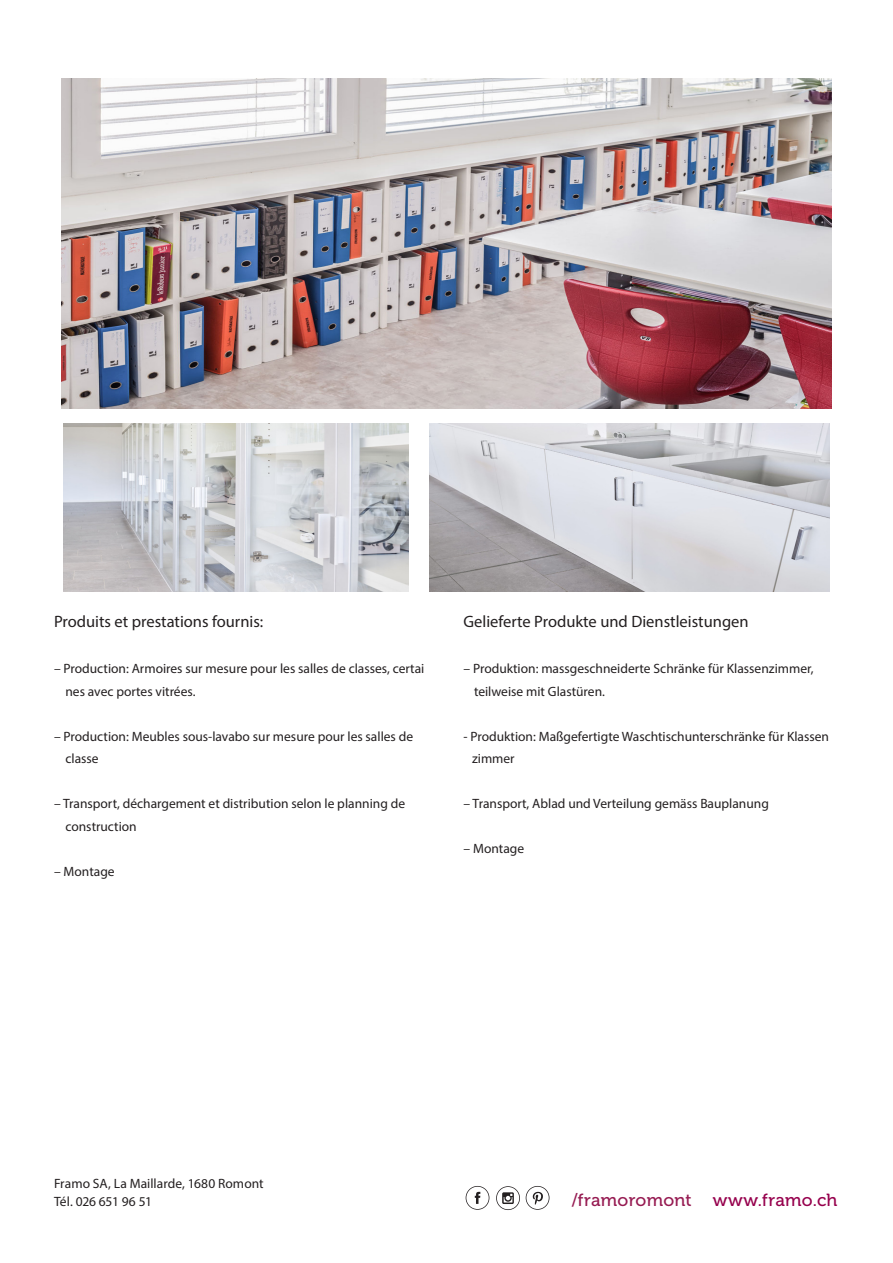
<style>
.page{position:relative;width:893px;height:1263px;background:#fff}
.page>*{position:absolute;margin:0;border:0;box-sizing:border-box;transform-origin:0 0}
.t1{font:17.55px "Museo 500";letter-spacing:.015em;color:#961b52}
.t2{font:17.55px "Museo 500";letter-spacing:.015em;color:#96014d}
.t3{font:16.5px "Myriad Pro";color:#231f20}
.Einzug_1{font:13.5px/22.5px "Myriad Pro";color:#231f20}
</style>
<div class="page">
<svg style="left:496px;top:1186px;width:24px;height:24px"></svg>
<svg style="left:466px;top:1186px;width:23px;height:24px"></svg>
<svg style="left:526px;top:1186px;width:23px;height:24px"></svg>
<img style="left:61px;top:78px;width:771px;height:330px">
<img style="left:64px;top:423px;width:344px;height:168px">
<img style="left:429px;top:423px;width:400px;height:168px">
<p class="t3" style="left:54px;top:611px;width:211px">Produits et prestations fournis:</p>
<p class="Einzug_1" style="left:65px;top:657px;width:360px;text-indent:-11px">– Production: Armoires sur mesure pour les salles de classes, certai nes avec portes vitrées.</p>
<p class="Einzug_1" style="left:65px;top:725px;width:349px;text-indent:-11px">– Production: Meubles sous-lavabo sur mesure pour les salles de classe</p>
<p class="Einzug_1" style="left:65px;top:792px;width:341px;text-indent:-11px">– Transport, déchargement et distribution selon le planning de construction</p>
<p class="Einzug_1" style="left:54px;top:860px;width:62px">– Montage</p>
<p class="t3" style="left:463px;top:611px;width:287px">Gelieferte Produkte und Dienstleistungen</p>
<p class="Einzug_1" style="left:474px;top:657px;width:341px;text-indent:-11px">– Produktion: massgeschneiderte Schränke für Klassenzimmer, teilweise mit Glastüren.</p>
<p class="Einzug_1" style="left:472px;top:725px;width:358px;text-indent:-9px">- Produktion: Maßgefertigte Waschtischunterschränke für Klassen zimmer</p>
<p class="Einzug_1" style="left:463px;top:792px;width:307px">– Transport, Ablad und Verteilung gemäss Bauplanung</p>
<p class="Einzug_1" style="left:463px;top:837px;width:62px">– Montage</p>
<p class="Einzug_1" style="left:54px;top:1174px;width:211px;line-height:18px">Framo SA, La Maillarde, 1680 Romont<br>Tél. 026 651 96 51</p>
<p class="t1" style="left:572px;top:1190px;width:121px">/framoromont</p>
<p class="t2" style="left:713px;top:1190px;width:126px">www.framo.ch</p>
</div>
